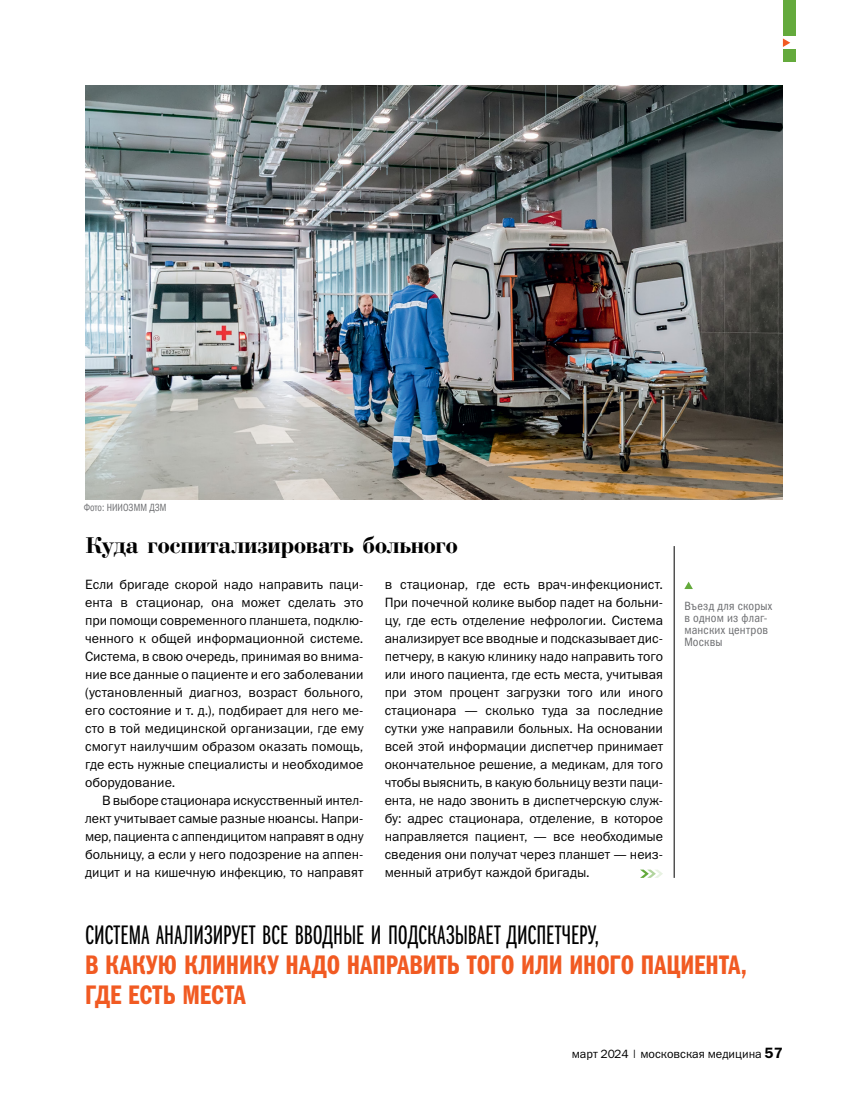
<style>
.page{position:relative;width:851px;height:1106px;background:#fff}
.page>*{position:absolute;margin:0;border:0;box-sizing:border-box;transform-origin:0 0}
.t1{font:27px/30px "Franklin Gothic Demi Cmp ITC";color:#f15a22}
.t2{font:27px "Franklin Gothic Book X Cmp ITC";letter-spacing:.01em;color:#000}
.t3{font:24px "Bodoni Bold Cyrillic";color:#000}
.t4{font:13.5px/18px "Franklin Gothic Book ITC";color:#000;text-align:justify}
.t5{font:12px/12px "Franklin Gothic Book Cond ITC";letter-spacing:.02em;color:#6d6e71}
.t6{font:12px "Franklin Gothic Book ITC";color:#000}
.t7{font:10.5px "Franklin Gothic Book Cond ITC";color:#6d6e71;scale:.9 1}
.s1{font-family:"Franklin Gothic Demi ITC";font-size:15px}
</style>
<div class="page">
<hr style="left:673px;top:546px;width:1px;height:331px;background:#000">
<img style="left:85px;top:85px;width:697px;height:414px">
<svg style="left:684px;top:581px;width:8px;height:8px"></svg>
<svg style="left:640px;top:869px;width:23px;height:9px"></svg>
<div style="left:782px;top:0;width:13px;height:62px;background:#64aa3c"></div>
<div style="left:782px;top:36px;width:13px;height:13px;background:#fff"></div>
<svg style="left:782px;top:38px;width:8px;height:9px"></svg>
<p class="t7" style="left:84px;top:501px;width:93px">Фото: НИИОЗММ ДЗМ</p>
<h2 class="t3" style="left:85px;top:533px;width:374px">Куда госпитализировать больного</h2>
<p class="t4" style="left:85px;top:575px;width:280px">Если бригаде скорой надо направить паци&shy;ента в стационар, она может сделать это при помощи современного планшета, подклю&shy;ченного к общей информационной системе.<br>Система, в свою очередь, принимая во внима&shy;ние все данные о пациенте и его заболевании (установленный диагноз, возраст больного, его состояние и т. д.), подбирает для него ме&shy;сто в той медицинской организации, где ему смогут наилучшим образом оказать помощь, где есть нужные специалисты и необходимое оборудование.</p>
<p class="t4" style="left:85px;top:791px;width:280px;text-indent:17px">В выборе стационара искусственный интел&shy;лект учитывает самые разные нюансы. Напри&shy;мер, пациента с аппендицитом направят в одну больницу, а если у него подозрение на аппен&shy;дицит и на кишечную инфекцию, то направят</p>
<p class="t4" style="left:384px;top:575px;width:280px">в стационар, где есть врач-инфекционист.<br>При почечной колике выбор падет на больни&shy;цу, где есть отделение нефрологии. Система анализирует все вводные и подсказывает дис&shy;петчеру, в какую клинику надо направить того или иного пациента, где есть места, учитывая при этом процент загрузки того или иного стационара — сколько туда за последние сутки уже направили больных. На основании всей этой информации диспетчер принимает окончательное решение, а медикам, для того чтобы выяснить, в какую больницу везти паци&shy;ента, не надо звонить в диспетчерскую служ&shy;бу: адрес стационара, отделение, в которое направляется пациент, — все необходимые сведения они получат через планшет — неиз&shy;менный атрибут каждой бригады.</p>
<p class="t5" style="left:684px;top:599px;width:90px">Въезд для скорых в одном из флаг&shy;манских центров<br>Москвы</p>
<h1 class="t2" style="left:85px;top:920px;width:515px">СИСТЕМА АНАЛИЗИРУЕТ ВСЕ ВВОДНЫЕ И ПОДСКАЗЫВАЕТ ДИСПЕТЧЕРУ,</h1>
<h1 class="t1" style="left:85px;top:950px;width:663px">В КАКУЮ КЛИНИКУ НАДО НАПРАВИТЬ ТОГО ИЛИ ИНОГО ПАЦИЕНТА,<br>ГДЕ ЕСТЬ МЕСТА</h1>
<p class="t6" style="left:571px;top:1045px;width:213px">март 2024 | московская медицина <span class="s1">57</span></p>
</div>
